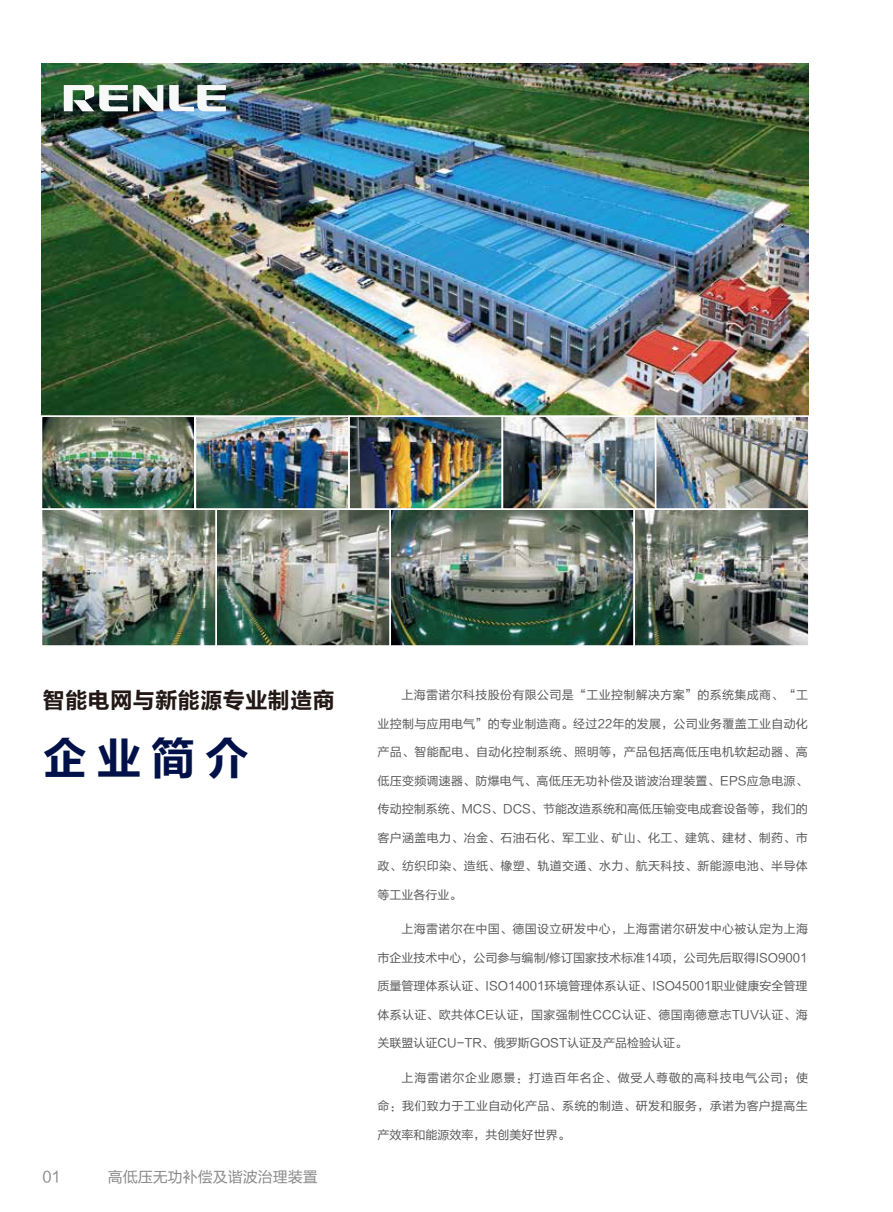
<style>
.page{position:relative;width:893px;height:1212px;background:#fff}
.page>*{position:absolute;margin:0;border:0;box-sizing:border-box;transform-origin:0 0}
.t1{font:45px "FZLTCHJW GB1 0";color:#001149}
.t2{font:22.5px "FZLTCHJW GB1 0";color:#221815}
.t3{font:15px "FZLTHJW GB1 0";color:#898989}
.t4{font:12px "FZLTHJW GB1 0";letter-spacing:.02em;color:#595757}
.t5{font:12px "FZLTHJW GB1 0";color:#595757}
.t6{font:12px "FZLTHJW GB1 0";letter-spacing:.06em;color:#595757}
</style>
<div class="page">
<img style="left:41px;top:63px;width:768px;height:352px">
<img style="left:44px;top:419px;width:762px;height:224px">
<div style="left:633px;top:508px;width:177px;height:139px;border:2px solid #fff"></div>
<div style="left:215px;top:508px;width:176px;height:139px;border:2px solid #fff"></div>
<div style="left:41px;top:508px;width:176px;height:139px;border:2px solid #fff"></div>
<div style="left:389px;top:508px;width:246px;height:139px;border:2px solid #fff"></div>
<div style="left:41px;top:415px;width:155px;height:95px;border:2px solid #fff"></div>
<div style="left:195px;top:416px;width:154px;height:93px;border:2px solid #fff"></div>
<div style="left:195px;top:415px;width:155px;height:95px;border:2px solid #fff"></div>
<div style="left:348px;top:415px;width:155px;height:95px;border:2px solid #fff"></div>
<div style="left:502px;top:416px;width:154px;height:93px;border:2px solid #fff"></div>
<div style="left:502px;top:415px;width:155px;height:95px;border:2px solid #fff"></div>
<div style="left:655px;top:416px;width:154px;height:93px;border:2px solid #fff"></div>
<div style="left:655px;top:415px;width:155px;height:95px;border:2px solid #fff"></div>
<svg style="left:64px;top:85px;width:99px;height:26px"></svg>
<svg style="left:169px;top:85px;width:57px;height:26px"></svg>
<h2 class="t2" style="left:43px;top:688px;width:294px">智能电网与新能源专业制造商</h2>
<h1 class="t1" style="left:43px;top:733px;width:209px">企业简介</h1>
<p class="t3" style="left:43px;top:1169px;width:20px">01</p>
<p class="t3" style="left:108px;top:1169px;width:211px">高低压无功补偿及谐波治理装置</p>
<p class="t4" style="left:402px;top:688px;width:408px">上海雷诺尔科技股份有限公司是“工业控制解决方案”的系统集成商、“工</p>
<p class="t4" style="left:378px;top:717px;width:432px">业控制与应用电气”的专业制造商。经过22年的发展，公司业务覆盖工业自动化</p>
<p class="t4" style="left:378px;top:745px;width:432px">产品、智能配电、自动化控制系统、照明等，产品包括高低压电机软起动器、高</p>
<p class="t4" style="left:378px;top:774px;width:432px">低压变频调速器、防爆电气、高低压无功补偿及谐波治理装置、EPS应急电源、</p>
<p class="t4" style="left:378px;top:802px;width:432px">传动控制系统、MCS、DCS、节能改造系统和高低压输变电成套设备等，我们的</p>
<p class="t4" style="left:378px;top:831px;width:432px">客户涵盖电力、冶金、石油石化、军工业、矿山、化工、建筑、建材、制药、市</p>
<p class="t4" style="left:378px;top:859px;width:432px">政、纺织印染、造纸、橡塑、轨道交通、水力、航天科技、新能源电池、半导体</p>
<p class="t4" style="left:378px;top:888px;width:85px">等工业各行业。</p>
<p class="t4" style="left:402px;top:922px;width:408px">上海雷诺尔在中国、德国设立研发中心，上海雷诺尔研发中心被认定为上海</p>
<p class="t5" style="left:378px;top:951px;width:431px">市企业技术中心，公司参与编制/修订国家技术标准14项，公司先后取得ISO9001</p>
<p class="t5" style="left:378px;top:979px;width:431px">质量管理体系认证、ISO14001环境管理体系认证、ISO45001职业健康安全管理</p>
<p class="t4" style="left:378px;top:1008px;width:432px">体系认证、欧共体CE认证，国家强制性CCC认证、德国南德意志TUV认证、海</p>
<p class="t5" style="left:378px;top:1036px;width:311px">关联盟认证CU-TR、俄罗斯GOST认证及产品检验认证。</p>
<p class="t6" style="left:402px;top:1071px;width:408px">上海雷诺尔企业愿景：打造百年名企、做受人尊敬的高科技电气公司；使</p>
<p class="t4" style="left:378px;top:1099px;width:432px">命：我们致力于工业自动化产品、系统的制造、研发和服务，承诺为客户提高生</p>
<p class="t5" style="left:378px;top:1128px;width:193px">产效率和能源效率，共创美好世界。</p>
</div>
